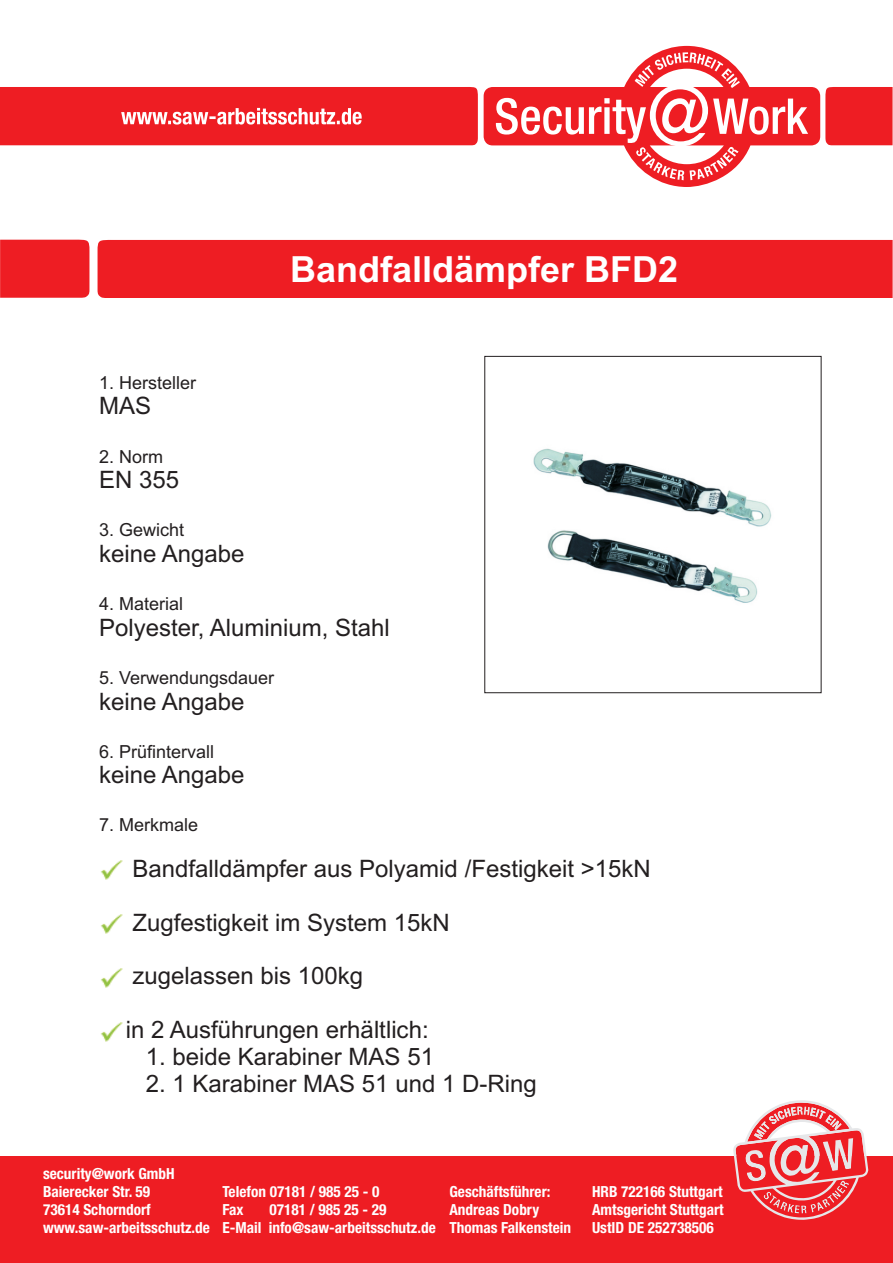
<style>
.page{position:relative;width:893px;height:1263px;background:#fff}
.page>*{position:absolute;margin:0;border:0;box-sizing:border-box;transform-origin:0 0}
.t1{font:700 36px "Arial";color:#fff}
.t2{font:24px "Arial";color:#231f20}
.t3{font:18px "Arial";color:#231f20}
.t4{font:700 condensed 15.3px/18.1px "Helvetica Neue LT Std";color:#fff}
</style>
<div class="page">
<svg style="left:484px;top:46px;width:336px;height:141px"></svg>
<svg style="left:496px;top:52px;width:312px;height:128px"></svg>
<div style="left:825px;top:87px;width:68px;height:58px;background:#ee1d23"></div>
<svg style="left:0;top:87px;width:478px;height:58px;background:#ef2b30"></svg>
<div style="left:0;top:1157px;width:893px;height:106px;background:#ee1d23"></div>
<div style="left:98px;top:240px;width:795px;height:58px;background:#ee1d23"></div>
<div style="left:0;top:239px;width:89px;height:59px;background:#ee1d23"></div>
<div style="left:485px;top:356px;width:336px;height:337px;border:1px solid #231f20"></div>
<svg style="left:733px;top:1100px;width:135px;height:120px"></svg>
<img style="left:101px;top:860px;width:22px;height:20px">
<img style="left:101px;top:914px;width:22px;height:20px">
<img style="left:101px;top:968px;width:22px;height:20px">
<img style="left:101px;top:1022px;width:22px;height:20px">
<img style="left:533px;top:448px;width:239px;height:155px">
<h1 class="t1" style="left:290px;top:255px;width:390px">Bandfalldämpfer BFD2</h1>
<p class="t3" style="left:99px;top:376px;width:99px">1. Hersteller</p>
<h2 class="t2" style="left:99px;top:397px;width:54px">MAS</h2>
<p class="t3" style="left:99px;top:450px;width:66px">2. Norm</p>
<h2 class="t2" style="left:99px;top:471px;width:82px">EN 355</h2>
<p class="t3" style="left:99px;top:523px;width:87px">3. Gewicht</p>
<h2 class="t2" style="left:99px;top:544px;width:147px">keine Angabe</h2>
<p class="t3" style="left:99px;top:597px;width:86px">4. Material</p>
<h2 class="t2" style="left:99px;top:618px;width:292px">Polyester, Aluminium, Stahl</h2>
<p class="t3" style="left:99px;top:671px;width:177px">5. Verwendungsdauer</p>
<h2 class="t2" style="left:99px;top:692px;width:147px">keine Angabe</h2>
<p class="t3" style="left:99px;top:745px;width:117px">6. Prüfintervall</p>
<h2 class="t2" style="left:99px;top:766px;width:147px">keine Angabe</h2>
<p class="t3" style="left:99px;top:818px;width:101px">7. Merkmale</p>
<h2 class="t2" style="left:132px;top:860px;width:520px">Bandfalldämpfer aus Polyamid /Festigkeit &gt;15kN</h2>
<h2 class="t2" style="left:132px;top:913px;width:319px">Zugfestigkeit im System 15kN</h2>
<h2 class="t2" style="left:132px;top:967px;width:232px">zugelassen bis 100kg</h2>
<h2 class="t2" style="left:126px;top:1020px;width:304px">in 2 Ausführungen erhältlich:</h2>
<h2 class="t2" style="left:146px;top:1047px;width:290px">1. beide Karabiner MAS 51</h2>
<h2 class="t2" style="left:146px;top:1074px;width:392px">2. 1 Karabiner MAS 51 und 1 D-Ring</h2>
<p class="t4" style="left:43px;top:1167px;width:168px">security@work GmbH<br>Baierecker Str. 59<br>73614 Schorndorf www.saw-arbeitsschutz.de</p>
<p class="t4" style="left:222px;top:1185px;width:159px">Telefon 07181 / 985 25 - 0<br>Fax</p>
<p class="t4" style="left:222px;top:1203px;width:215px;text-align:center">07181 / 985 25 - 29<br>E-Mail info@saw-arbeitsschutz.de</p>
<p class="t4" style="left:449px;top:1185px;width:123px">Geschäftsführer:<br>Andreas Dobry<br>Thomas Falkenstein</p>
<p class="t4" style="left:592px;top:1185px;width:133px;text-align:justify">HRB 722166 Stuttgart Amtsgericht Stuttgart UstID DE 252738506</p>
</div>
